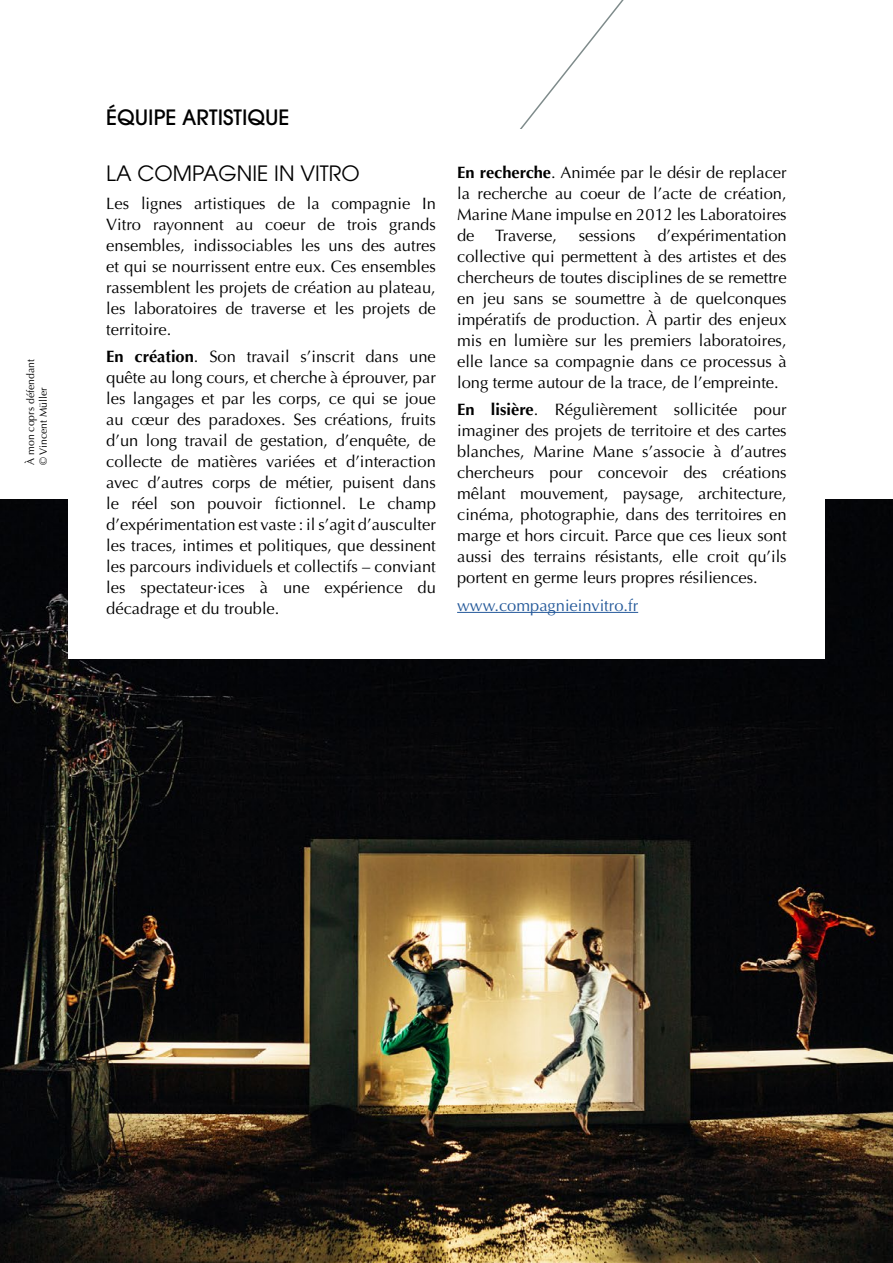
<style>
.page{position:relative;width:893px;height:1263px;background:#fff}
.page>*{position:absolute;margin:0;border:0;box-sizing:border-box;transform-origin:0 0}
.t1{font:21px "ITC Avant Garde Pro";color:#000}
.t2{font:500 21px "ITC Avant Garde Pro";color:#000}
.t3{font:16.5px/21px "Optima LT Std";color:#000;text-align:justify}
.t4{font:16.5px "Optima LT Std";color:#275b9b}
.t5{font:10.5px/12.6px "Optima LT Std";color:#000}
.s1{font-weight:700}
</style>
<div class="page">
<img style="left:0;top:500px;width:893px;height:763px">
<div style="left:68px;top:130px;width:757px;height:529px;background:#fff"></div>
<hr style="left:457px;top:612px;width:181px;height:1px;background:#275b9b">
<p class="t5" style="left:24px;top:465px;width:107px;rotate:-90deg">À mon coprs défendant © Vincent Müller</p>
<p class="t2" style="left:106px;top:104px;width:185px">ÉQUIPE ARTISTIQUE</p>
<p class="t1" style="left:106px;top:161px;width:255px">LA COMPAGNIE IN VITRO</p>
<p class="t3" style="left:106px;top:193px;width:331px">Les lignes artistiques de la compagnie In Vitro rayonnent au coeur de trois grands ensembles, indissociables les uns des autres et qui se nourrissent entre eux. Ces ensembles rassemblent les projets de création au plateau, les laboratoires de traverse et les projets de territoire.</p>
<p class="t3" style="left:106px;top:346px;width:331px"><span class="s1">En création</span>. Son travail s’inscrit dans une quête au long cours, et cherche à éprouver, par les langages et par les corps, ce qui se joue au cœur des paradoxes. Ses créations, fruits d’un long travail de gestation, d’enquête, de collecte de matières variées et d’interaction avec d’autres corps de métier, puisent dans le réel son pouvoir fictionnel. Le champ d’expérimentation est vaste : il s’agit d’ausculter les traces, intimes et politiques, que dessinent les parcours individuels et collectifs – conviant les spectateur·ices à une expérience du décadrage et du trouble.</p>
<p class="t3" style="left:457px;top:162px;width:331px"><span class="s1">En recherche</span>. Animée par le désir de replacer la recherche au coeur de l’acte de création, Marine Mane impulse en 2012 les Laboratoires de Traverse,</p>
<p class="t3" style="left:457px;top:225px;width:331px;text-indent:200px">d’expérimentation collective qui permettent à des artistes et des chercheurs de toutes disciplines de se remettre en jeu sans se soumettre à de quelconques impératifs de production. À partir des enjeux mis en lumière sur les premiers laboratoires, elle lance sa compagnie dans ce processus à long terme autour de la trace, de l’empreinte.</p>
<p class="t3" style="left:457px;top:399px;width:331px"><span class="s1">En lisière</span>. Régulièrement sollicitée pour imaginer des projets de territoire et des cartes blanches, Marine Mane s’associe à d’autres chercheurs pour concevoir des créations mêlant mouvement, paysage, architecture, cinéma, photographie, dans des territoires en marge et hors circuit. Parce que ces lieux sont aussi des terrains résistants, elle croit qu’ils portent en germe leurs propres résiliences.</p>
<p class="t4" style="left:457px;top:596px;width:183px">www.compagnieinvitro.fr</p>
<p class="t3" style="left:579px;top:225px;width:58px">sessions</p>
</div>
